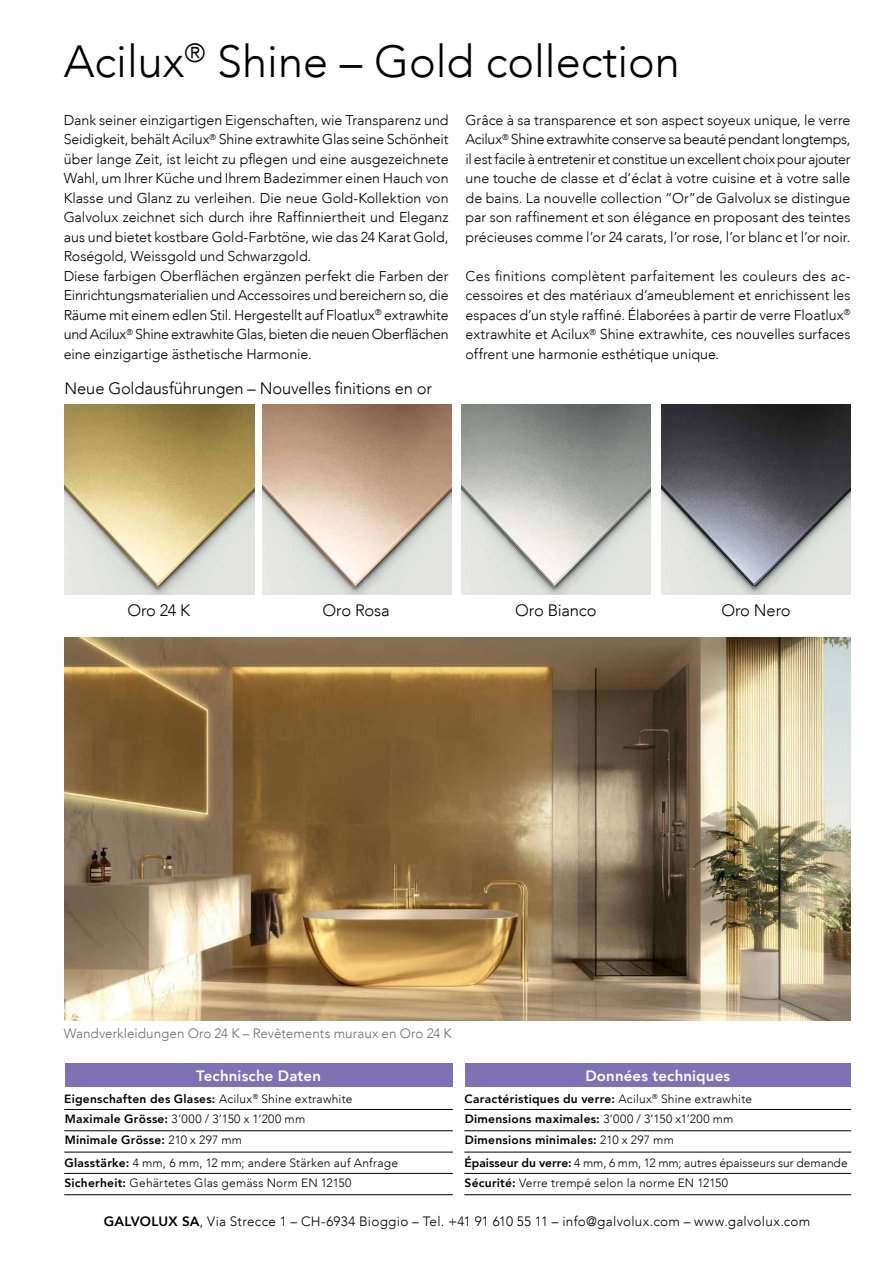
<style>
.page{position:relative;width:893px;height:1263px;background:#fff}
.page>*{position:absolute;margin:0;border:0;box-sizing:border-box;transform-origin:0 0}
.t1{font:300 45px "Avenir LT";color:#000}
.t2{font:300 16.5px "Avenir LT";letter-spacing:-.01em;color:#000}
.t3{font:800 15px "Avenir LT";letter-spacing:.01em;color:#fff}
.t4{font:300 14.25px/19.5px "Avenir LT";letter-spacing:-.005em;color:#000;text-align:justify}
.t5{font:300 13.5px "Avenir LT";letter-spacing:.02em;color:#000}
.t6{font:300 13.5px "Avenir LT";color:#6d6e71}
.t7{font:300 12px "Avenir LT";letter-spacing:.015em;color:#000}
.t8{font:800 12px "Avenir LT";letter-spacing:.02em;color:#000}
.s1{font-weight:300}
.s2{font-weight:800}
</style>
<div class="page">
<div style="left:65px;top:1063px;width:387px;height:24px;background:#7e71b4"></div>
<div style="left:465px;top:1063px;width:386px;height:24px;background:#7e71b4"></div>
<hr style="left:64px;top:1152px;width:389px;height:1px;background:#000">
<hr style="left:464px;top:1152px;width:387px;height:1px;background:#000">
<hr style="left:64px;top:1130px;width:389px;height:1px;background:#000">
<hr style="left:464px;top:1130px;width:387px;height:1px;background:#000">
<hr style="left:64px;top:1109px;width:389px;height:1px;background:#000">
<hr style="left:464px;top:1109px;width:387px;height:1px;background:#000">
<hr style="left:64px;top:1173px;width:389px;height:1px;background:#000">
<hr style="left:464px;top:1173px;width:387px;height:1px;background:#000">
<hr style="left:64px;top:1194px;width:389px;height:1px;background:#000">
<hr style="left:464px;top:1194px;width:387px;height:1px;background:#000">
<img style="left:65px;top:404px;width:189px;height:190px">
<img style="left:262px;top:404px;width:190px;height:190px">
<img style="left:461px;top:404px;width:190px;height:190px">
<img style="left:661px;top:404px;width:190px;height:190px">
<img style="left:64px;top:637px;width:786px;height:383px">
<h1 class="t1" style="left:64px;top:35px;width:618px">Acilux<sup>®</sup> Shine – Gold collection</h1>
<p class="t4" style="left:64px;top:110px;width:386px;text-align:left">Dank seiner einzigartigen Eigenschaften, wie Transparenz und Seidigkeit, behält Acilux<sup>®</sup> Shine extrawhite Glas seine Schönheit über lange Zeit, ist leicht zu pflegen und eine ausgezeichnete Wahl, um Ihrer Küche und Ihrem Badezimmer einen Hauch von Klasse und Glanz zu verleihen. Die neue Gold-Kollektion von Galvolux zeichnet sich durch ihre Raffinniertheit und Eleganz aus und bietet kostbare Gold-Farbtöne, wie das 24 Karat Gold, Roségold, Weissgold und Schwarzgold.<br>Diese farbigen Oberflächen ergänzen perfekt die Farben der Einrichtungsmaterialien und Accessoires und bereichern so, die Räume mit einem edlen Stil. Hergestellt auf Floatlux<sup>®</sup> extrawhite und Acilux<sup>®</sup> Shine extrawhite Glas, bieten die neuen Oberflächen eine einzigartige ästhetische Harmonie.</p>
<p class="t2" style="left:65px;top:379px;width:369px">Neue Goldausführungen – Nouvelles finitions en or</p>
<p class="t4" style="left:466px;top:110px;width:386px">Grâce à sa transparence et son aspect soyeux unique, le verre Acilux<sup>®</sup> Shine extrawhite conserve sa beauté pendant longtemps, il est facile à entretenir et constitue un excellent choix pour ajouter une touche de classe et d’éclat à votre cuisine et à votre salle de bains. La nouvelle collection “Or”de Galvolux se distingue par son raffinement et son élégance en proposant des teintes précieuses comme l’or 24 carats, l’or rose, l’or blanc et l’or noir.</p>
<p class="t4" style="left:466px;top:266px;width:386px">Ces finitions complètent parfaitement les couleurs des ac&shy;cessoires et des matériaux d’ameublement et enrichissent les espaces d’un style raffiné. Élaborées à partir de verre Floatlux<sup>® </sup>extrawhite et Acilux<sup>®</sup> Shine extrawhite, ces nouvelles surfaces offrent une harmonie esthétique unique.</p>
<p class="t2" style="left:127px;top:600px;width:65px">Oro 24 K</p>
<p class="t2" style="left:323px;top:600px;width:69px">Oro Rosa</p>
<p class="t2" style="left:515px;top:600px;width:83px">Oro Bianco</p>
<p class="t2" style="left:721px;top:600px;width:71px">Oro Nero</p>
<p class="t6" style="left:64px;top:1026px;width:390px">Wandverkleidungen Oro 24 K – Revêtements muraux en Oro 24 K</p>
<p class="t3" style="left:196px;top:1067px;width:126px">Technische Daten</p>
<p class="t3" style="left:585px;top:1067px;width:146px">Données techniques</p>
<p class="t8" style="left:64px;top:1091px;width:290px">Eigenschaften des Glases: <span class="s1">Acilux</span><sup>®</sup> <span class="s1">Shine extrawhite</span></p>
<p class="t8" style="left:464px;top:1091px;width:289px">Caractéristiques du verre: <span class="s1">Acilux</span><sup>®</sup> <span class="s1">Shine extrawhite</span></p>
<p class="t7" style="left:65px;top:1112px;width:242px"><span class="s2">Maximale Grösse:</span> 3’000 / 3’150 x 1’200 mm</p>
<p class="t8" style="left:465px;top:1112px;width:270px">Dimensions maximales: <span class="s1">3’000 / 3’150 x1’200 mm</span></p>
<p class="t8" style="left:65px;top:1133px;width:179px">Minimale Grösse: <span class="s1">210 x 297 mm</span></p>
<p class="t8" style="left:465px;top:1133px;width:211px">Dimensions minimales: <span class="s1">210 x 297 mm</span></p>
<p class="t7" style="left:64px;top:1155px;width:335px"><span class="s2">Glasstärke:</span> 4 mm, 6 mm, 12 mm; andere Stärken auf Anfrage</p>
<p class="t7" style="left:465px;top:1155px;width:385px"><span class="s2">Épaisseur du verre:</span> 4 mm, 6 mm, 12 mm; autres épaisseurs sur demande</p>
<p class="t7" style="left:64px;top:1176px;width:289px"><span class="s2">Sicherheit:</span> Gehärtetes Glas gemäss Norm EN 12150</p>
<p class="t7" style="left:465px;top:1176px;width:265px"><span class="s2">Sécurité:</span> Verre trempé selon la norme EN 12150</p>
<p class="t5" style="left:104px;top:1213px;width:708px"><span class="s2">GALVOLUX SA</span>, Via Strecce 1 – CH-6934 Bioggio – Tel. +41 91 610 55 11 – info@galvolux.com – www.galvolux.com</p>
</div>
